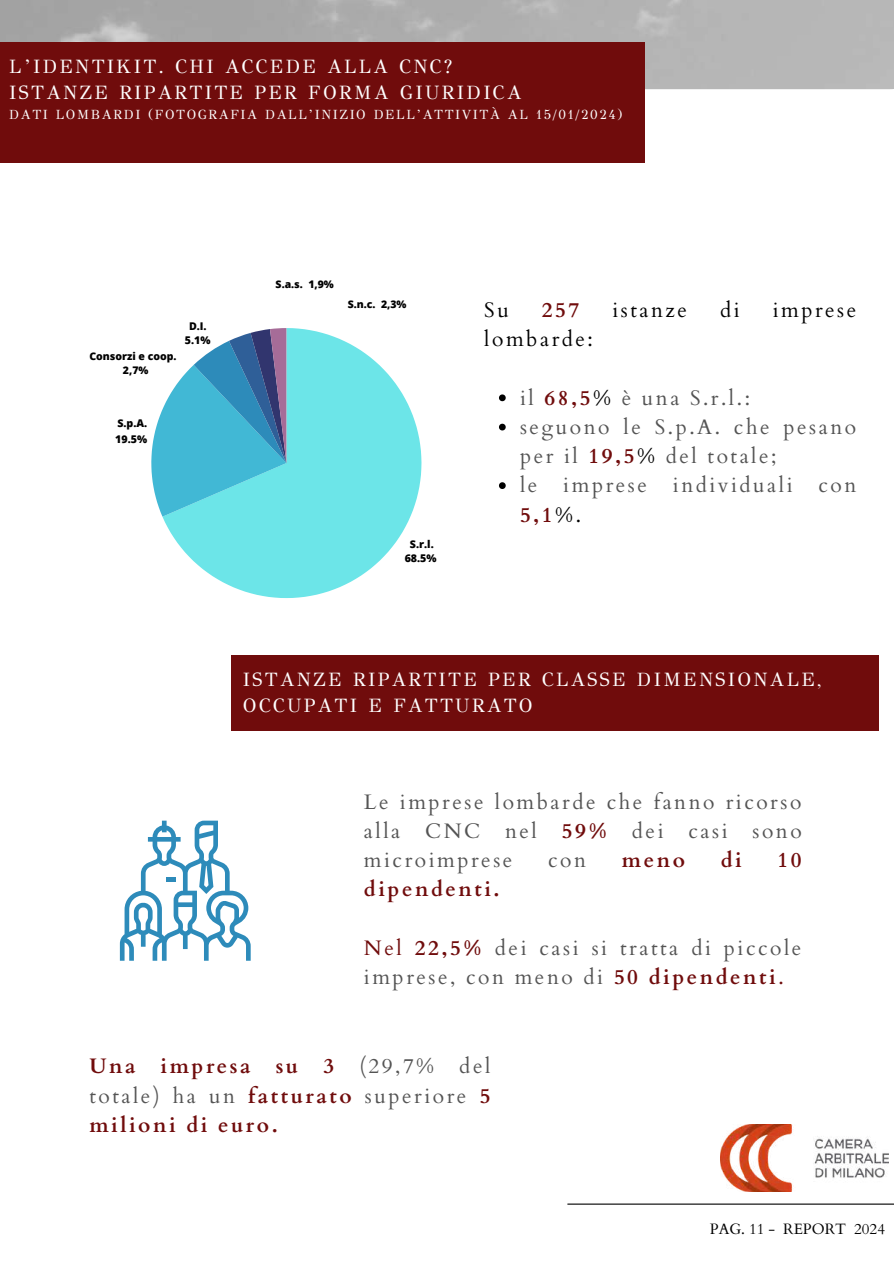
<style>
.page{position:relative;width:894px;height:1264px;background:#fff}
.page>*{position:absolute;margin:0;border:0;box-sizing:border-box;transform-origin:0 0}
.t1{font:21px/29.2px "Cardo";letter-spacing:.12em;color:#545454}
.t2{font:700 21px/29.2px "Cardo";letter-spacing:.12em;color:#700c0c;text-align:justify}
.t3{font:21px "Cardo";letter-spacing:.12em;color:#000}
.t4{font:19.2px/26.5px "GFS Didot";letter-spacing:.12em;color:#fff}
.t5{font:15px "Cardo";color:#000}
.t6{font:13.2px "GFS Didot";letter-spacing:.12em;color:#fff}
.t7{font:800 10.65px/13.8px "Open Sans";color:#000;text-align:center}
.t8{font:800 10.5px/14px "Open Sans";color:#000;text-align:center}
.s1{font-weight:700;color:#700c0c}
.s2{color:#000}
.s3{color:#700c0c}
.s4{font-weight:400;color:#545454}
</style>
<div class="page">
<img style="left:0;top:0;width:893px;height:89px">
<div style="left:0;top:42px;width:644px;height:121px;background:#700c0c"></div>
<hr style="left:567px;top:1203px;width:326px;height:1px;background:#000">
<img style="left:720px;top:1124px;width:168px;height:67px">
<svg style="left:162px;top:328px;width:259px;height:270px;fill:#6ce5e8"></svg>
<svg style="left:151px;top:328px;width:135px;height:188px"></svg>
<div style="left:231px;top:655px;width:647px;height:75px;background:#700c0c"></div>
<svg style="left:120px;top:820px;width:130px;height:140px"></svg>
<div style="left:166px;top:876px;width:10px;height:5px;background:#2d8bba"></div>
<svg style="left:499px;top:394px;width:6px;height:7px"></svg>
<svg style="left:499px;top:424px;width:6px;height:6px"></svg>
<svg style="left:499px;top:482px;width:6px;height:7px"></svg>
<p class="t4" style="left:9px;top:53px;width:513px">L’IDENTIKIT. CHI ACCEDE ALLA CNC?<br>ISTANZE RIPARTITE PER FORMA GIURIDICA</p>
<p class="t6" style="left:9px;top:107px;width:614px">DATI LOMBARDI (FOTOGRAFIA DALL’INIZIO DELL’ATTIVITÀ AL 15/01/2024)</p>
<p class="t8" style="left:89px;top:348px;width:89px">Consorzi e coop.<br>2,7%</p>
<p class="t7" style="left:185px;top:319px;width:27px">D.I.<br>5.1%</p>
<p class="t7" style="left:115px;top:415px;width:34px;line-height:16px;text-align:left">S.p.A.<br>19.5%</p>
<p class="t8" style="left:275px;top:277px;width:60px">S.a.s. 1,9%</p>
<p class="t8" style="left:347px;top:297px;width:60px">S.n.c. 2,3%</p>
<p class="t7" style="left:404px;top:537px;width:33px">S.r.l.<br>68.5%</p>
<p class="t3" style="left:484px;top:296px;width:26px">Su</p>
<p class="t2" style="left:542px;top:295px;width:39px">257</p>
<p class="t3" style="left:612px;top:296px;width:76px">istanze</p>
<p class="t3" style="left:719px;top:296px;width:21px">di</p>
<p class="t3" style="left:772px;top:296px;width:85px">imprese</p>
<p class="t3" style="left:484px;top:325px;width:110px">lombarde:</p>
<p class="t1" style="left:520px;top:383px;width:338px">il <span class="s1">68,5</span><span class="s2">%</span> è una S.r.l.:<br>seguono le S.p.A. che pesano per il <span class="s1">19,5</span><span class="s2">%</span> del totale;<br>le imprese individuali con<br><span class="s1">5,1</span><span class="s2">%.</span></p>
<p class="t4" style="left:243px;top:666px;width:580px">ISTANZE RIPARTITE PER CLASSE DIMENSIONALE,<br>OCCUPATI E FATTURATO</p>
<p class="t1" style="left:364px;top:787px;width:439px;text-align:justify">Le imprese lombarde che fanno ricorso alla CNC nel <span class="s1">59%</span> dei casi sono microimprese</p>
<p class="t1" style="left:548px;top:845px;width:39px">con</p>
<p class="t2" style="left:621px;top:845px;width:64px">meno</p>
<p class="t2" style="left:720px;top:845px;width:23px">di</p>
<p class="t2" style="left:777px;top:845px;width:26px">10</p>
<p class="t2" style="left:364px;top:875px;width:137px">dipendenti.</p>
<p class="t1" style="left:364px;top:933px;width:439px"><span class="s3">Nel</span> <span class="s1">22,5%</span> dei casi si tratta di piccole imprese, con meno di <span class="s1">50 dipendenti</span><span class="s3">.</span></p>
<p class="t2" style="left:89px;top:1052px;width:402px">Una impresa su 3 <span class="s4">(29,7% del totale) ha un</span> fatturato <span class="s4">superiore</span> 5 milioni di euro.</p>
<p class="t5" style="left:709px;top:1219px;width:177px">PAG. 11 - REPORT 2024</p>
</div>
